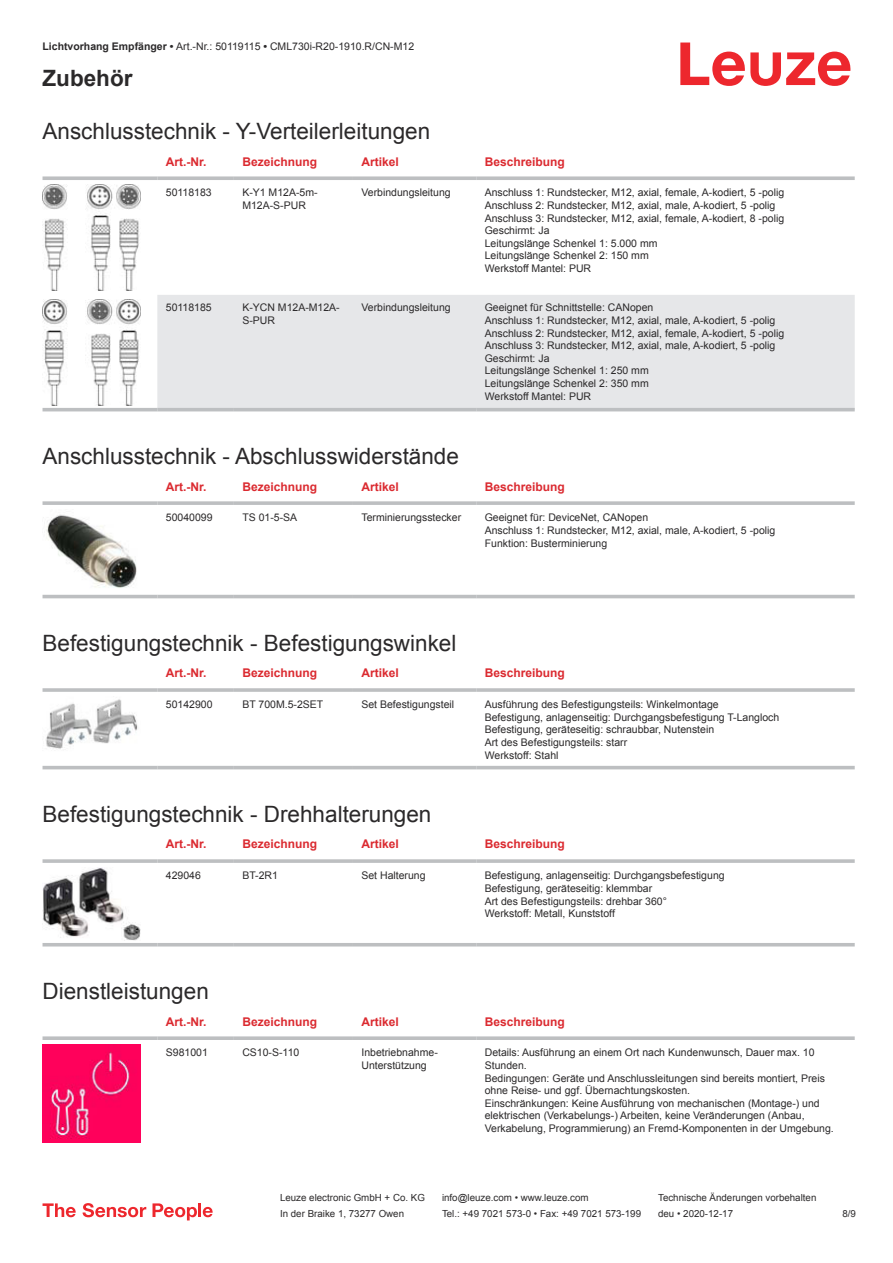
<style>
.page{position:relative;width:893px;height:1263px;background:#fff}
.page>*{position:absolute;margin:0;border:0;box-sizing:border-box;transform-origin:0 0}
.t1{font:22.5px "Arial";color:#2b292a}
.t2{font:700 22.5px "Arial";color:#2b292a}
.t3{font:700 12px "Arial";color:#db2a30}
.t4{font:10.5px/12.6px "Arial";color:#2b292a}
.t5{font:9.75px "Arial";color:#2b292a}
.s1{font-weight:700}
</style>
<div class="page">
<svg style="left:680px;top:43px;width:170px;height:43px"></svg>
<svg style="left:43px;top:190px;width:812px;height:222px"></svg>
<div style="left:157px;top:295px;width:698px;height:113px;background:#e6e7e9"></div>
<svg style="left:43px;top:176px;width:114px;height:4px"></svg>
<svg style="left:157px;top:176px;width:77px;height:4px"></svg>
<svg style="left:234px;top:176px;width:119px;height:4px"></svg>
<svg style="left:353px;top:176px;width:123px;height:4px"></svg>
<svg style="left:476px;top:176px;width:379px;height:4px;background:#c4c6c8"></svg>
<hr style="left:43px;top:408px;width:114px;height:3px;background:#bdbfc1">
<hr style="left:157px;top:408px;width:77px;height:3px;background:#bdbfc1">
<hr style="left:234px;top:408px;width:119px;height:3px;background:#bdbfc1">
<hr style="left:353px;top:408px;width:123px;height:3px;background:#bdbfc1">
<hr style="left:476px;top:408px;width:379px;height:3px;background:#bdbfc1">
<img style="left:43px;top:184px;width:97px;height:107px">
<img style="left:43px;top:299px;width:97px;height:106px">
<div style="left:43px;top:594px;width:812px;height:5px;background:#eeefef"></div>
<svg style="left:43px;top:501px;width:114px;height:4px"></svg>
<svg style="left:157px;top:501px;width:77px;height:4px"></svg>
<svg style="left:234px;top:501px;width:119px;height:4px"></svg>
<svg style="left:353px;top:501px;width:123px;height:4px"></svg>
<svg style="left:476px;top:501px;width:379px;height:4px;background:#c3c5c7"></svg>
<hr style="left:43px;top:595px;width:114px;height:3px;background:#bdbfc1">
<hr style="left:157px;top:595px;width:77px;height:3px;background:#bdbfc1">
<hr style="left:234px;top:595px;width:119px;height:3px;background:#bdbfc1">
<hr style="left:353px;top:595px;width:123px;height:3px;background:#bdbfc1">
<hr style="left:476px;top:595px;width:379px;height:3px;background:#bdbfc1">
<img style="left:46px;top:514px;width:91px;height:74px">
<svg style="left:43px;top:765px;width:812px;height:5px;fill:#efeff0"></svg>
<hr style="left:43px;top:688px;width:114px;height:4px;background:#bdbfc1">
<hr style="left:157px;top:688px;width:77px;height:4px;background:#c8cacb">
<hr style="left:234px;top:688px;width:119px;height:4px;background:#c3c5c6">
<hr style="left:353px;top:688px;width:123px;height:4px;background:#bdbfc1">
<hr style="left:476px;top:688px;width:379px;height:4px;background:#c8cacb">
<hr style="left:43px;top:766px;width:114px;height:3px;background:#bdbfc1">
<hr style="left:157px;top:766px;width:77px;height:3px;background:#bdbfc1">
<hr style="left:234px;top:766px;width:119px;height:3px;background:#bdbfc1">
<hr style="left:353px;top:766px;width:123px;height:3px;background:#bdbfc1">
<hr style="left:476px;top:766px;width:379px;height:3px;background:#bdbfc1">
<img style="left:46px;top:699px;width:92px;height:50px">
<svg style="left:43px;top:929px;width:812px;height:18px"></svg>
<svg style="left:43px;top:859px;width:114px;height:4px"></svg>
<svg style="left:157px;top:859px;width:77px;height:4px"></svg>
<svg style="left:234px;top:859px;width:119px;height:4px"></svg>
<svg style="left:353px;top:859px;width:123px;height:4px"></svg>
<svg style="left:476px;top:859px;width:379px;height:4px;background:#c3c5c7"></svg>
<hr style="left:43px;top:943px;width:114px;height:3px;background:#bdbfc1">
<hr style="left:157px;top:943px;width:77px;height:3px;background:#bdbfc1">
<hr style="left:234px;top:943px;width:119px;height:3px;background:#bdbfc1">
<hr style="left:353px;top:943px;width:123px;height:3px;background:#bdbfc1">
<hr style="left:476px;top:943px;width:379px;height:3px;background:#bdbfc1">
<img style="left:43px;top:868px;width:97px;height:72px">
<svg style="left:43px;top:1036px;width:114px;height:4px"></svg>
<svg style="left:157px;top:1036px;width:77px;height:4px"></svg>
<svg style="left:234px;top:1036px;width:119px;height:4px"></svg>
<svg style="left:353px;top:1036px;width:123px;height:4px"></svg>
<svg style="left:476px;top:1036px;width:379px;height:4px;background:#c3c5c7"></svg>
<img style="left:43px;top:1044px;width:97px;height:98px">
<svg style="left:43px;top:1203px;width:33px;height:14px"></svg>
<svg style="left:83px;top:1203px;width:63px;height:14px"></svg>
<svg style="left:153px;top:1203px;width:44px;height:17px"></svg>
<hr style="left:198px;top:1203px;width:3px;height:14px;background:#ed272d">
<svg style="left:203px;top:1207px;width:10px;height:10px"></svg>
<p class="t4" style="left:43px;top:41px;width:373px"><span class="s1">Lichtvorhang Empfänger •</span> Art.-Nr.: 50119115 <span class="s1">•</span> CML730i-R20-1910.R/CN-M12</p>
<h1 class="t2" style="left:43px;top:70px;width:92px">Zubehör</h1>
<h1 class="t1" style="left:43px;top:123px;width:389px">Anschlusstechnik - Y-Verteilerleitungen</h1>
<p class="t3" style="left:166px;top:157px;width:42px">Art.-Nr.</p>
<p class="t3" style="left:242px;top:157px;width:76px">Bezeichnung</p>
<p class="t3" style="left:361px;top:157px;width:39px">Artikel</p>
<p class="t3" style="left:485px;top:157px;width:82px">Beschreibung</p>
<p class="t4" style="left:166px;top:187px;width:47px">50118183</p>
<p class="t4" style="left:242px;top:187px;width:77px">K-Y1 M12A-5m-<br>M12A-S-PUR</p>
<p class="t4" style="left:361px;top:187px;width:91px">Verbindungsleitung</p>
<p class="t4" style="left:485px;top:187px;width:301px">Anschluss 1: Rundstecker, M12, axial, female, A-kodiert, 5 -polig Anschluss 2: Rundstecker, M12, axial, male, A-kodiert, 5 -polig Anschluss 3: Rundstecker, M12, axial, female, A-kodiert, 8 -polig Geschirmt: Ja<br>Leitungslänge Schenkel 1: 5.000 mm<br>Leitungslänge Schenkel 2: 150 mm<br>Werkstoff Mantel: PUR</p>
<p class="t4" style="left:166px;top:302px;width:47px">50118185</p>
<p class="t4" style="left:242px;top:302px;width:99px">K-YCN M12A-M12A-<br>S-PUR</p>
<p class="t4" style="left:361px;top:302px;width:91px">Verbindungsleitung</p>
<p class="t4" style="left:485px;top:302px;width:301px">Geeignet für Schnittstelle: CANopen<br>Anschluss 1: Rundstecker, M12, axial, male, A-kodiert, 5 -polig Anschluss 2: Rundstecker, M12, axial, female, A-kodiert, 5 -polig Anschluss 3: Rundstecker, M12, axial, male, A-kodiert, 5 -polig Geschirmt: Ja<br>Leitungslänge Schenkel 1: 250 mm<br>Leitungslänge Schenkel 2: 350 mm<br>Werkstoff Mantel: PUR</p>
<h1 class="t1" style="left:43px;top:448px;width:418px">Anschlusstechnik - Abschlusswiderstände</h1>
<p class="t3" style="left:166px;top:482px;width:42px">Art.-Nr.</p>
<p class="t3" style="left:242px;top:482px;width:76px">Bezeichnung</p>
<p class="t3" style="left:361px;top:482px;width:39px">Artikel</p>
<p class="t3" style="left:485px;top:482px;width:82px">Beschreibung</p>
<p class="t4" style="left:166px;top:512px;width:48px">50040099</p>
<p class="t4" style="left:242px;top:512px;width:56px">TS 01-5-SA</p>
<p class="t4" style="left:361px;top:512px;width:101px">Terminierungsstecker</p>
<p class="t4" style="left:485px;top:512px;width:292px">Geeignet für: DeviceNet, CANopen<br>Anschluss 1: Rundstecker, M12, axial, male, A-kodiert, 5 -polig<br>Funktion: Busterminierung</p>
<h1 class="t1" style="left:43px;top:635px;width:415px">Befestigungstechnik - Befestigungswinkel</h1>
<p class="t3" style="left:166px;top:669px;width:42px">Art.-Nr.</p>
<p class="t3" style="left:242px;top:669px;width:76px">Bezeichnung</p>
<p class="t3" style="left:361px;top:669px;width:39px">Artikel</p>
<p class="t3" style="left:485px;top:669px;width:82px">Beschreibung</p>
<p class="t4" style="left:166px;top:699px;width:48px">50142900</p>
<p class="t4" style="left:242px;top:699px;width:82px">BT 700M.5-2SET</p>
<p class="t4" style="left:361px;top:699px;width:94px">Set Befestigungsteil</p>
<p class="t4" style="left:485px;top:699px;width:296px">Ausführung des Befestigungsteils: Winkelmontage Befestigung, anlagenseitig: Durchgangsbefestigung T-Langloch Befestigung, geräteseitig: schraubbar, Nutenstein<br>Art des Befestigungsteils: starr<br>Werkstoff: Stahl</p>
<h1 class="t1" style="left:43px;top:806px;width:390px">Befestigungstechnik - Drehhalterungen</h1>
<p class="t3" style="left:166px;top:840px;width:42px">Art.-Nr.</p>
<p class="t3" style="left:242px;top:840px;width:76px">Bezeichnung</p>
<p class="t3" style="left:361px;top:840px;width:39px">Artikel</p>
<p class="t3" style="left:485px;top:840px;width:82px">Beschreibung</p>
<p class="t4" style="left:166px;top:870px;width:37px">429046</p>
<p class="t4" style="left:242px;top:870px;width:37px">BT-2R1</p>
<p class="t4" style="left:361px;top:870px;width:66px">Set Halterung</p>
<p class="t4" style="left:485px;top:870px;width:241px">Befestigung, anlagenseitig: Durchgangsbefestigung Befestigung, geräteseitig: klemmbar<br>Art des Befestigungsteils: drehbar 360°<br>Werkstoff: Metall, Kunststoff</p>
<h1 class="t1" style="left:43px;top:983px;width:168px">Dienstleistungen</h1>
<p class="t3" style="left:166px;top:1017px;width:42px">Art.-Nr.</p>
<p class="t3" style="left:242px;top:1017px;width:76px">Bezeichnung</p>
<p class="t3" style="left:361px;top:1017px;width:39px">Artikel</p>
<p class="t3" style="left:485px;top:1017px;width:82px">Beschreibung</p>
<p class="t4" style="left:166px;top:1047px;width:44px">S981001</p>
<p class="t4" style="left:242px;top:1047px;width:58px">CS10-S-110</p>
<p class="t4" style="left:361px;top:1047px;width:78px">Inbetriebnahme-<br>Unterstützung</p>
<p class="t4" style="left:485px;top:1047px;width:350px">Details: Ausführung an einem Ort nach Kundenwunsch, Dauer max. 10<br>Stunden.<br>Bedingungen: Geräte und Anschlussleitungen sind bereits montiert, Preis ohne Reise- und ggf. Übernachtungskosten.<br>Einschränkungen: Keine Ausführung von mechanischen (Montage-) und elektrischen (Verkabelungs-) Arbeiten, keine Veränderungen (Anbau, Verkabelung, Programmierung) an Fremd-Komponenten in der Umgebung.</p>
<p class="t5" style="left:280px;top:1194px;width:146px">Leuze electronic GmbH + Co. KG</p>
<p class="t5" style="left:442px;top:1194px;width:148px">info@leuze.com • www.leuze.com</p>
<p class="t5" style="left:658px;top:1194px;width:160px">Technische Änderungen vorbehalten</p>
<p class="t5" style="left:280px;top:1210px;width:126px">In der Braike 1, 73277 Owen</p>
<p class="t5" style="left:442px;top:1210px;width:201px">Tel.: +49 7021 573-0 • Fax: +49 7021 573-199</p>
<p class="t5" style="left:658px;top:1210px;width:76px">deu • 2020-12-17</p>
<p class="t5" style="left:842px;top:1210px;width:15px">8 /9</p>
</div>
